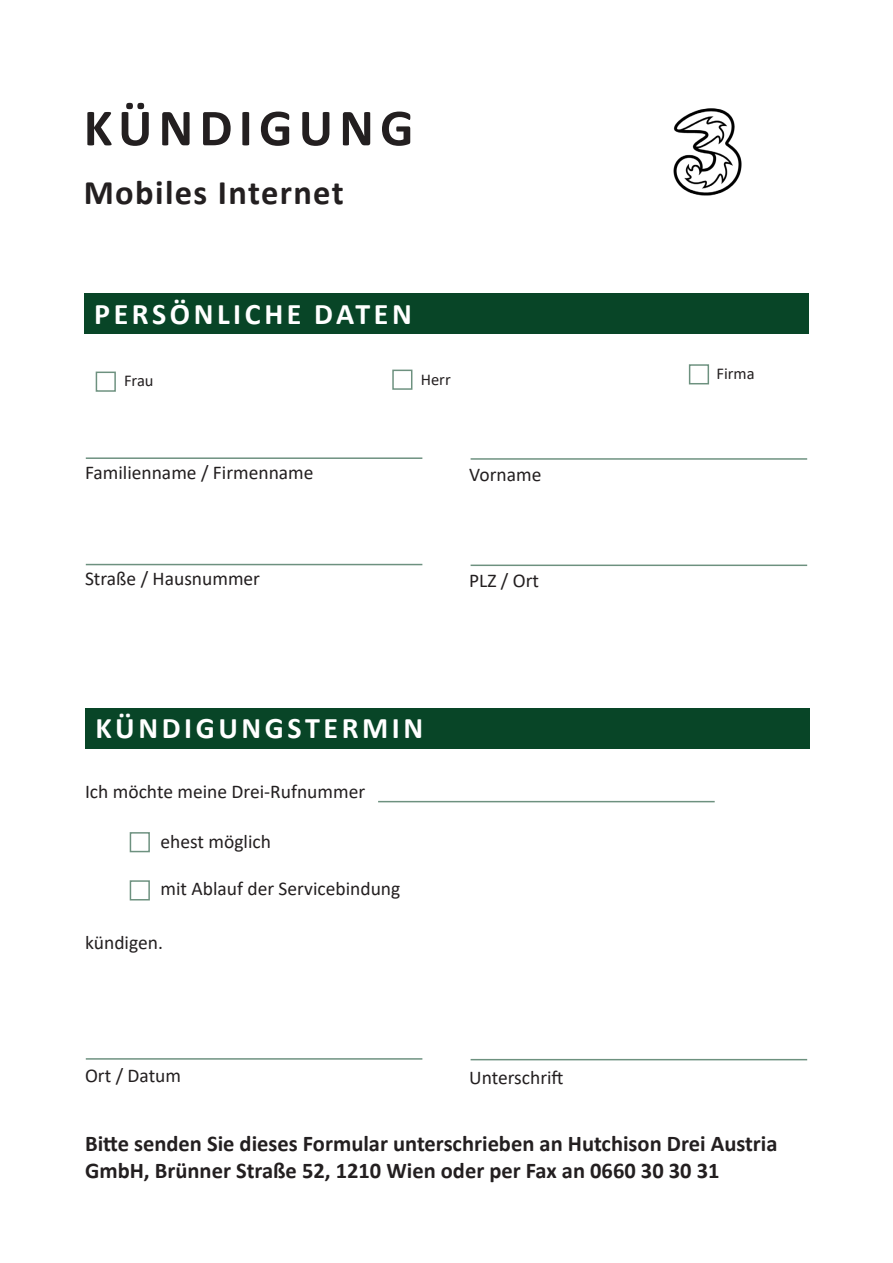
<style>
.page{position:relative;width:893px;height:1263px;background:#fff}
.page>*{position:absolute;margin:0;border:0;box-sizing:border-box;transform-origin:0 0}
.ueb{font:700 52.5px "Calibri";letter-spacing:.12em;color:#231f20}
.t1{font:700 34.5px "Calibri";letter-spacing:.04em;color:#231f20}
.ueb-2{font:700 30px "Calibri";letter-spacing:.12em;color:#fff}
.text{font:700 22.5px/27px "Calibri";color:#231f20}
.text-2{font:19.5px "Calibri";color:#231f20}
.text-3{font:16.5px "Calibri";color:#231f20}
</style>
<div class="page">
<img style="left:673px;top:108px;width:69px;height:88px">
<div style="left:84px;top:293px;width:725px;height:40px;background:#084527"></div>
<div style="left:86px;top:708px;width:724px;height:40px;background:#084527"></div>
<hr style="left:86px;top:457px;width:336px;height:2px;background:#084527">
<hr style="left:471px;top:458px;width:336px;height:2px;background:#084527">
<hr style="left:86px;top:564px;width:336px;height:1px;background:#084527">
<hr style="left:86px;top:1058px;width:336px;height:2px;background:#084527">
<hr style="left:471px;top:564px;width:336px;height:2px;background:#084527">
<hr style="left:471px;top:1059px;width:336px;height:1px;background:#084527">
<hr style="left:378px;top:801px;width:337px;height:1px;background:#084527">
<p class="ueb" style="left:84px;top:91px;width:331px">KÜNDIGUNG</p>
<p class="t1" style="left:84px;top:168px;width:262px">Mobiles Internet</p>
<p class="ueb-2" style="left:94px;top:293px;width:319px">PERSÖNLICHE DATEN</p>
<p class="text-3" style="left:124px;top:369px;width:31px">Frau</p>
<p class="text-3" style="left:421px;top:368px;width:32px">Herr</p>
<p class="text-2" style="left:85px;top:459px;width:230px">Familienname / Firmenname</p>
<p class="text-2" style="left:469px;top:461px;width:74px">Vorname</p>
<p class="text-2" style="left:85px;top:565px;width:177px">Straße / Hausnummer</p>
<p class="ueb-2" style="left:96px;top:707px;width:329px">KÜNDIGUNGSTERMIN</p>
<p class="text-2" style="left:85px;top:778px;width:282px">Ich möchte meine Drei-Rufnummer</p>
<p class="text-2" style="left:161px;top:828px;width:112px">ehest möglich</p>
<p class="text-2" style="left:161px;top:875px;width:241px">mit Ablauf der Servicebindung</p>
<p class="text-2" style="left:85px;top:929px;width:79px">kündigen.</p>
<p class="text-2" style="left:85px;top:1062px;width:98px">Ort / Datum</p>
<p class="text-2" style="left:469px;top:567px;width:71px">PLZ / Ort</p>
<p class="text-2" style="left:469px;top:1064px;width:96px">Unterschrift</p>
<p class="text-3" style="left:716px;top:362px;width:40px">Firma</p>
<p class="text" style="left:85px;top:1130px;width:694px">Bitte senden Sie dieses Formular unterschrieben an Hutchison Drei Austria<br>GmbH, Brünner Straße 52, 1210 Wien oder per Fax an 0660 30 30 31</p>
</div>
